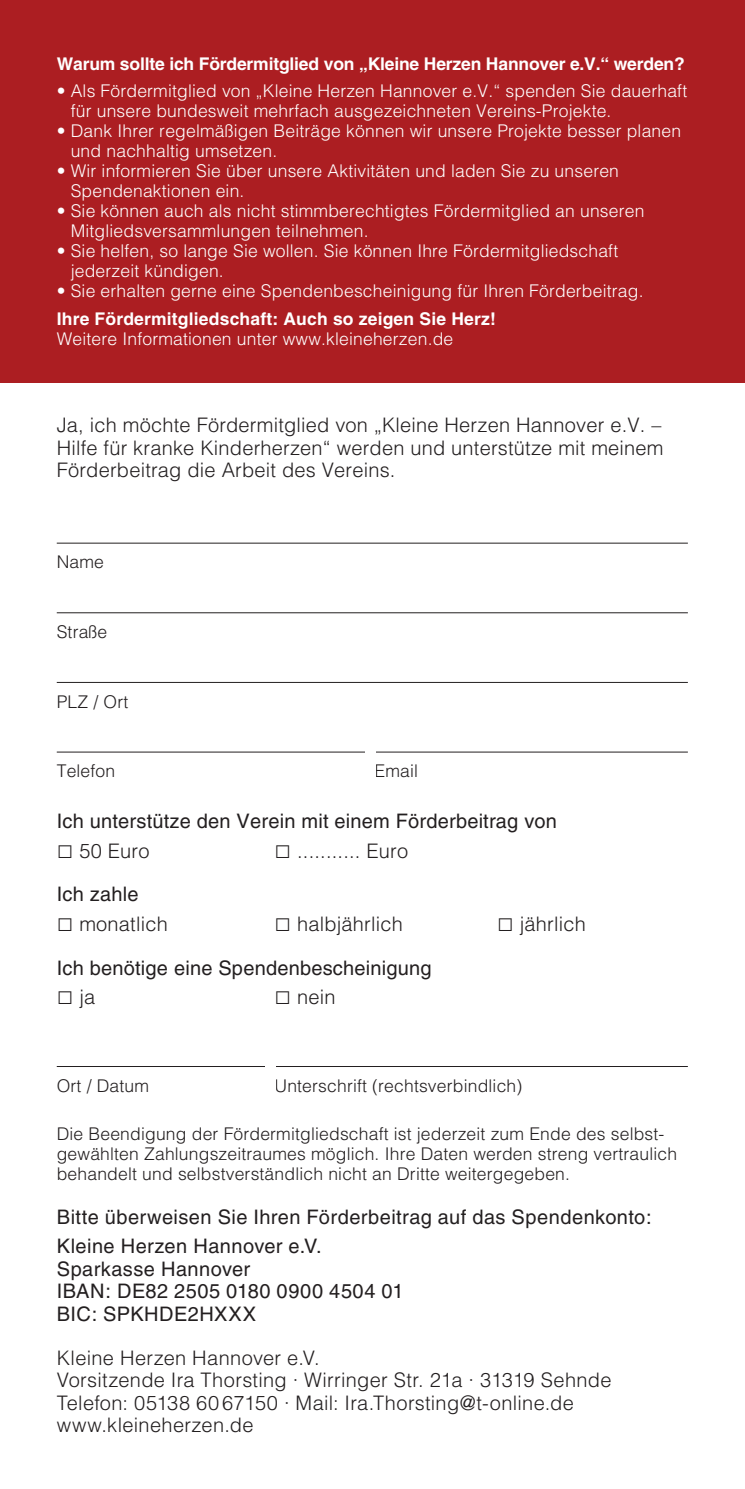
<style>
.page{position:relative;width:745px;height:1489px;background:#fff}
.page>*{position:absolute;margin:0;border:0;box-sizing:border-box;transform-origin:0 0}
.t1{font:300 20px/22.5px "Helvetica";letter-spacing:.01em;color:#231f20;text-align:justify}
.t2{font:20px/22.5px "Helvetica";letter-spacing:.015em;color:#231f20}
.t3{font:300 17.5px/20px "Helvetica";letter-spacing:.01em;color:#fff}
.t4{font:300 17.5px/20px "Helvetica";letter-spacing:.01em;color:#231f20}
.t5{font:700 17.5px "Helvetica";letter-spacing:-.01em;color:#fff}
.t6{font:700 17.5px "Helvetica";letter-spacing:.01em;color:#fff}
.s1{font-family:"Arial";font-weight:400;font-size:27.5px}
</style>
<div class="page">
<div style="left:0;top:0;width:744px;height:383px;background:#ac1e22"></div>
<hr style="left:57px;top:542px;width:630px;height:1px;background:#231f20">
<hr style="left:57px;top:612px;width:630px;height:1px;background:#231f20">
<hr style="left:57px;top:682px;width:630px;height:1px;background:#231f20">
<hr style="left:57px;top:751px;width:630px;height:1px;background:#231f20">
<hr style="left:57px;top:1066px;width:630px;height:1px;background:#231f20">
<div style="left:365px;top:718px;width:10px;height:65px;background:#fff"></div>
<div style="left:265px;top:1028px;width:10px;height:65px;background:#fff"></div>
<p class="t5" style="left:57px;top:53px;width:629px">Warum sollte ich Fördermitglied von „Kleine Herzen Hannover e.V.“ werden?</p>
<p class="t3" style="left:71px;top:81px;width:617px;text-indent:-14px">• Als Fördermitglied von „Kleine Herzen Hannover e.V.“ spenden Sie dauerhaft für unsere bundesweit mehrfach ausgezeichneten Vereins-Projekte.</p>
<p class="t3" style="left:71px;top:121px;width:611px;text-indent:-14px">• Dank Ihrer regelmäßigen Beiträge können wir unsere Projekte besser planen und nachhaltig umsetzen.</p>
<p class="t3" style="left:71px;top:161px;width:549px;text-indent:-14px">• Wir informieren Sie über unsere Aktivitäten und laden Sie zu unseren<br>Spendenaktionen ein.</p>
<p class="t3" style="left:71px;top:201px;width:575px;text-indent:-14px">• Sie können auch als nicht stimmberechtigtes Fördermitglied an unseren<br>Mitgliedsversammlungen teilnehmen.</p>
<p class="t3" style="left:71px;top:241px;width:548px;text-indent:-14px">• Sie helfen, so lange Sie wollen. Sie können Ihre Fördermitgliedschaft jederzeit kündigen.</p>
<p class="t3" style="left:57px;top:281px;width:588px">• Sie erhalten gerne eine Spendenbescheinigung für Ihren Förderbeitrag.</p>
<p class="t6" style="left:57px;top:308px;width:440px">Ihre Fördermitgliedschaft: Auch so zeigen Sie Herz!</p>
<p class="t3" style="left:57px;top:328px;width:398px">Weitere Informationen unter www.kleineherzen.de</p>
<p class="t1" style="left:57px;top:413px;width:608px">Ja, ich möchte Fördermitglied von „Kleine Herzen Hannover e.V. – Hilfe für kranke Kinderherzen“ werden und unterstütze mit meinem Förderbeitrag die Arbeit des Vereins.</p>
<p class="t4" style="left:57px;top:551px;width:49px">Name</p>
<p class="t4" style="left:57px;top:621px;width:52px">Straße</p>
<p class="t4" style="left:57px;top:690px;width:73px">PLZ / Ort</p>
<p class="t4" style="left:57px;top:760px;width:60px">Telefon</p>
<p class="t4" style="left:374px;top:760px;width:45px">Email</p>
<p class="t2" style="left:57px;top:809px;width:501px">Ich unterstütze den Verein mit einem Förderbeitrag von</p>
<p class="t1" style="left:57px;top:838px;width:94px"><span class="s1">□</span> 50 Euro</p>
<p class="t1" style="left:274px;top:838px;width:135px"><span class="s1">□</span> ........... Euro</p>
<p class="t2" style="left:57px;top:883px;width:83px">Ich zahle</p>
<p class="t1" style="left:57px;top:912px;width:112px"><span class="s1">□</span> monatlich</p>
<p class="t1" style="left:274px;top:912px;width:130px"><span class="s1">□</span> halbjährlich</p>
<p class="t1" style="left:497px;top:912px;width:90px"><span class="s1">□</span> jährlich</p>
<p class="t2" style="left:57px;top:956px;width:376px">Ich benötige eine Spendenbescheinigung</p>
<p class="t1" style="left:57px;top:985px;width:40px"><span class="s1">□</span> ja</p>
<p class="t1" style="left:274px;top:985px;width:63px"><span class="s1">□</span> nein</p>
<p class="t4" style="left:57px;top:1074px;width:94px">Ort / Datum</p>
<p class="t4" style="left:274px;top:1074px;width:249px">Unterschrift (rechtsverbindlich)</p>
<p class="t4" style="left:57px;top:1123px;width:621px">Die Beendigung der Fördermitgliedschaft ist jederzeit zum Ende des selbst&shy;gewählten Zahlungszeitraumes möglich. Ihre Daten werden streng vertraulich behandelt und selbstverständlich nicht an Dritte weitergegeben.</p>
<p class="t2" style="left:57px;top:1201px;width:596px;line-height:29.5px">Bitte überweisen Sie Ihren Förderbeitrag auf das Spendenkonto:<br>Kleine Herzen Hannover e.V.</p>
<p class="t2" style="left:57px;top:1257px;width:348px">Sparkasse Hannover<br>IBAN: DE82 2505 0180 0900 4504 01<br>BIC: SPKHDE2HXXX</p>
<p class="t1" style="left:57px;top:1345px;width:556px;text-align:left">Kleine Herzen Hannover e.V.<br>Vorsitzende Ira Thorsting ∙ Wirringer Str. 21a ∙ 31319 Sehnde Telefon: 05138 60 67150 ∙ Mail: Ira.Thorsting@t-online.de www.kleineherzen.de</p>
</div>
